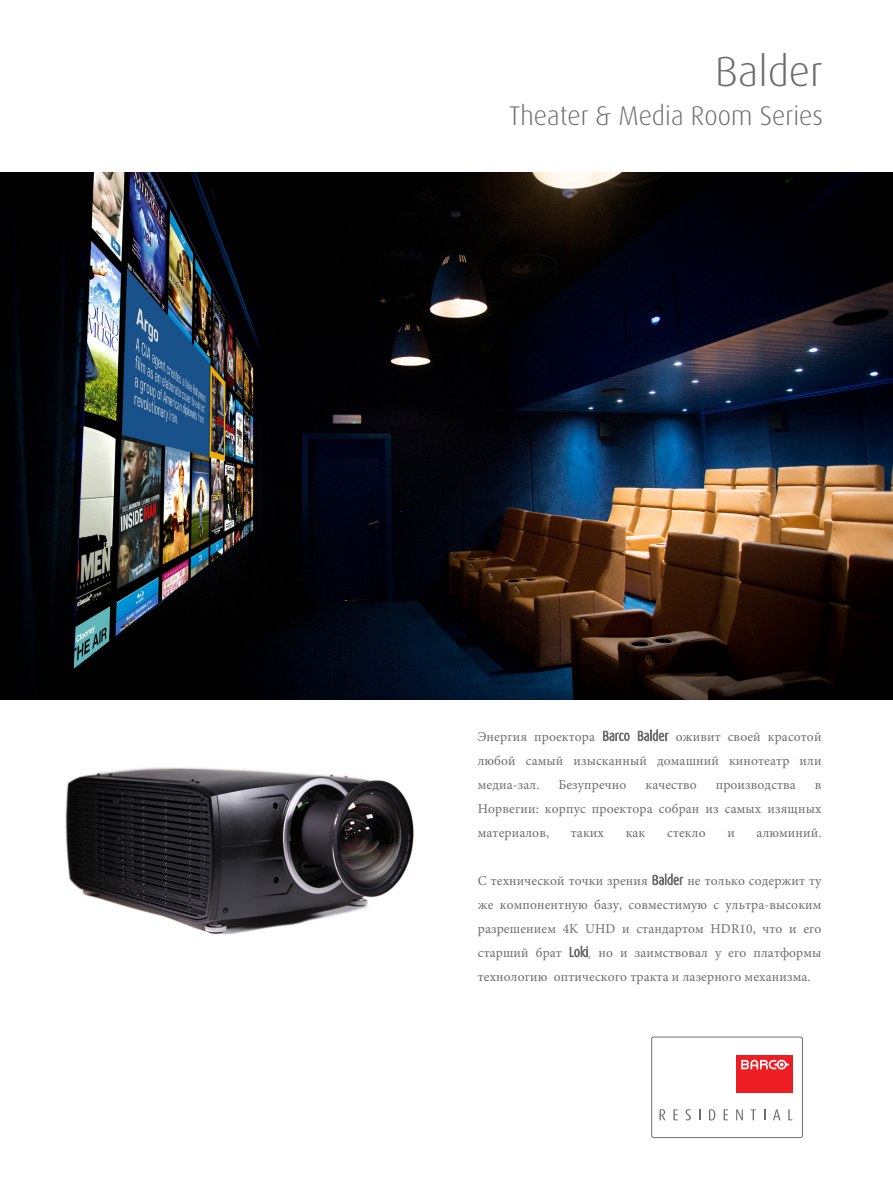
<style>
.page{position:relative;width:893px;height:1187px;background:#fff}
.page>*{position:absolute;margin:0;border:0;box-sizing:border-box;transform-origin:0 0}
.t1{font:300 42px "Dax Pro";color:#6c6d70}
.t2{font:300 27px "Dax Pro";color:#6c6d70}
.avielo_brochure_copy{font:13.5px/24px "Minion Pro";letter-spacing:.01em;color:#6c6d70;text-align:justify}
.s1{font-family:"Dax Pro";font-weight:300;font-stretch:condensed}
</style>
<div class="page">
<div style="left:651px;top:1036px;width:152px;height:101px;border:1px solid #6c6d70;border-radius:2px"></div>
<svg style="left:660px;top:1109px;width:5px;height:11px"></svg>
<svg style="left:673px;top:1109px;width:5px;height:11px"></svg>
<svg style="left:685px;top:1109px;width:6px;height:11px"></svg>
<svg style="left:709px;top:1109px;width:6px;height:11px"></svg>
<svg style="left:724px;top:1109px;width:4px;height:11px"></svg>
<svg style="left:736px;top:1109px;width:7px;height:11px"></svg>
<svg style="left:751px;top:1109px;width:5px;height:11px"></svg>
<svg style="left:773px;top:1109px;width:7px;height:11px"></svg>
<svg style="left:788px;top:1109px;width:4px;height:11px"></svg>
<div style="left:736px;top:1054px;width:57px;height:38px;background:#ee1d23"></div>
<svg style="left:741px;top:1059px;width:48px;height:10px"></svg>
<img style="left:0;top:172px;width:893px;height:527px">
<img style="left:65px;top:767px;width:349px;height:168px">
<p class="t1" style="left:715px;top:45px;width:109px">Balder</p>
<p class="t2" style="left:509px;top:98px;width:315px">Theater &amp; Media Room Series</p>
<p class="avielo_brochure_copy" style="left:478px;top:724px;width:345px">Энергия проектора <span class="s1">Barco Balder</span> оживит своей красотой любой самый изысканный домашний кинотеатр или медиа-зал.</p>
<p class="avielo_brochure_copy" style="left:558px;top:772px;width:69px">Безупречно</p>
<p class="avielo_brochure_copy" style="left:645px;top:772px;width:53px">качество</p>
<p class="avielo_brochure_copy" style="left:716px;top:772px;width:82px">производства</p>
<p class="avielo_brochure_copy" style="left:478px;top:772px;width:345px;text-indent:337px">в Норвегии: корпус проектора собран из самых изящных материалов,</p>
<p class="avielo_brochure_copy" style="left:571px;top:820px;width:35px">таких</p>
<p class="avielo_brochure_copy" style="left:626px;top:820px;width:21px">как</p>
<p class="avielo_brochure_copy" style="left:667px;top:820px;width:40px">стекло</p>
<p class="avielo_brochure_copy" style="left:727px;top:820px;width:9px">и</p>
<p class="avielo_brochure_copy" style="left:757px;top:820px;width:66px">алюминий.</p>
<p class="avielo_brochure_copy" style="left:478px;top:868px;width:345px">С технической точки зрения <span class="s1">Balder</span> не только содержит ту же компонентную базу, совместимую с ультра-высоким разрешением 4K UHD и стандартом HDR10, что и его старший брат <span class="s1">Loki,</span> но и заимствовал у его платформы технологию оптического тракта и лазерного механизма.</p>
</div>
